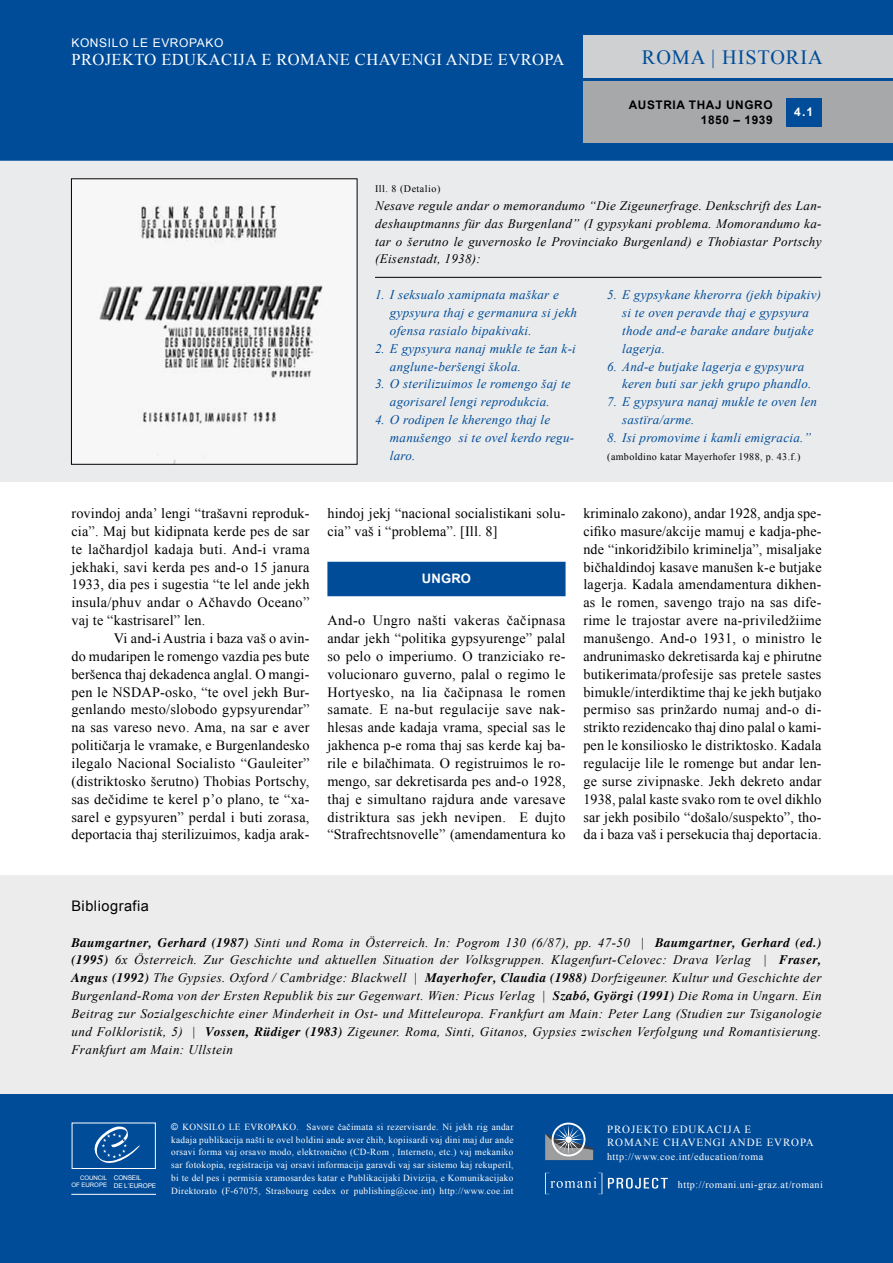
<style>
.page{position:relative;width:893px;height:1263px;background:#fff}
.page>*{position:absolute;margin:0;border:0;box-sizing:border-box;transform-origin:0 0}
.t1{font:20.25px "Times New Roman";letter-spacing:.045em;color:#004c99}
.t2{font:16.5px "Times New Roman";letter-spacing:.025em;color:#fff}
.t3{font:14.55px "Arial";letter-spacing:.035em;color:#000}
.t4{font:14.25px/17.9px "Times New Roman";letter-spacing:.01em;color:#000;text-align:justify}
.t5{font:italic 13.05px/17.9px "Times New Roman";letter-spacing:.03em;color:#000;text-align:justify}
.t6{font:italic 13.05px/17.9px "Times New Roman";letter-spacing:.02em;color:#004c99}
.t7{font:700 13.05px "Arial";color:#fff}
.t8{font:12px "Arial";letter-spacing:.05em;color:#fff}
.t9{font:700 12px "Arial";color:#fff}
.t10{font:700 11.85px/15px "Arial";letter-spacing:.05em;color:#000;text-align:right}
.t11{font:10.95px/13.5px "Times New Roman";letter-spacing:.08em;color:#fff}
.t12{font:10.05px "Times New Roman";letter-spacing:.05em;color:#fff}
.t13{font:10.05px "Times New Roman";letter-spacing:.035em;color:#000}
.t14{font:9.3px/12.8px "Times New Roman";letter-spacing:.03em;color:#fff;text-align:justify}
.t15{font:6.45px/7.6px "Arial";letter-spacing:-.025em;color:#fff}
.t16{font:6.15px/7.6px "Arial";letter-spacing:-.01em;color:#fff;text-align:right}
.s1{font-weight:700}
.s2{font-family:"Arial"}
</style>
<div class="page">
<div style="left:0;top:50px;width:893px;height:432px;background:#eaebec"></div>
<div style="left:0;top:875px;width:893px;height:223px;background:#ececed"></div>
<div style="left:0;top:0;width:893px;height:161px;background:#004c99"></div>
<div style="left:327px;top:562px;width:239px;height:34px;background:#004c99"></div>
<img style="left:73px;top:181px;width:282px;height:281px">
<hr style="left:375px;top:277px;width:446px;height:1px;background:#000">
<div style="left:0;top:1094px;width:893px;height:169px;background:#004c99"></div>
<svg style="left:545px;top:1173px;width:57px;height:21px"></svg>
<svg style="left:608px;top:1178px;width:60px;height:10px"></svg>
<hr style="left:71px;top:1194px;width:85px;height:1px;background:#fff">
<svg style="left:90px;top:1126px;width:50px;height:43px"></svg>
<svg style="left:545px;top:1122px;width:48px;height:38px"></svg>
<div style="left:583px;top:81px;width:310px;height:62px;background:#a7a8aa"></div>
<div style="left:583px;top:36px;width:310px;height:42px;background:#cfd0d1"></div>
<div style="left:786px;top:98px;width:35px;height:28px;background:#004c99"></div>
<p class="t8" style="left:71px;top:35px;width:18px">KONSILO</p>
<p class="t8" style="left:133px;top:35px;width:47px">LE EVROP</p>
<p class="t8" style="left:197px;top:35px;width:27px">AKO</p>
<p class="t2" style="left:71px;top:49px;width:494px">PROJEKTO EDUKACIJA E ROMANE CHAVENGI ANDE EVROPA</p>
<h1 class="t1" style="left:642px;top:44px;width:32px">Roma</h1>
<h1 class="t1" style="left:711px;top:44px;width:61px">| Historia</h1>
<p class="t9" style="left:794px;top:104px;width:21px">4.1</p>
<p class="t10" style="left:629px;top:98px;width:145px">AUSTRIA THAJ UNGRO<br>1850 – 1939</p>
<p class="t13" style="left:375px;top:182px;width:67px">Ill. 8 (Detalio)</p>
<p class="t5" style="left:375px;top:196px;width:448px">Nesave regule andar o memorandumo “Die Zigeunerfrage. Denkschrift des Lan&shy;deshauptmanns für das Burgenland” (I gypsykani problema. Momorandumo ka&shy;tar o šerutno le guvernosko le Provinciako Burgenland) e Thobiastar Portschy (Eisenstadt, 1938):</p>
<p class="t6" style="left:390px;top:285px;width:189px;text-indent:-15px">1. I seksualo xamipnata maškar e gypsyura thaj e germanura si jekh ofensa rasialo bipakivaki.</p>
<p class="t6" style="left:390px;top:339px;width:187px;text-indent:-15px">2. E gypsyura nanaj mukle te žan k-i anglune-beršengi škola.</p>
<p class="t6" style="left:375px;top:375px;width:197px;text-align:center">3. O sterilizuimos le romengo šaj te agorisarel lengi reprodukcia.</p>
<p class="t6" style="left:390px;top:411px;width:186px;text-indent:-15px">4. O rodipen le kherengo thaj le manušengo si te ovel kerdo regu&shy;laro.</p>
<p class="t6" style="left:622px;top:285px;width:201px;text-indent:-15px">5. E gypsykane kherorra (jekh bipakiv) si te oven peravde thaj e gypsyura thode and-e barake andare butjake lagerja.</p>
<p class="t6" style="left:622px;top:357px;width:191px;text-indent:-15px">6. And-e butjake lagerja e gypsyura keren buti sar jekh grupo phandlo.</p>
<p class="t6" style="left:622px;top:393px;width:196px;text-indent:-15px">7. E gypsyura nanaj mukle te oven len sastïra/arme.</p>
<p class="t6" style="left:607px;top:428px;width:205px">8. Isi promovime i kamli emigracia.”</p>
<p class="t13" style="left:607px;top:450px;width:195px">(amboldino katar Mayerhofer 1988, p. 43.f.)</p>
<p class="t4" style="left:71px;top:504px;width:240px">rovindoj anda’ lengi “trašavni reproduk&shy;cia”. Maj but kidipnata kerde pes de sar te lačhardjol kadaja buti. And-i vrama jekhaki, savi kerda pes and-o 15 janura 1933, dia pes i sugestia “te lel ande jekh insula/phuv andar o Ačhavdo Oceano” vaj te “kastrisarel” len.</p>
<p class="t4" style="left:71px;top:629px;width:240px;text-indent:43px">Vi and-i Austria i baza vaš o avin&shy;do mudaripen le romengo vazdia pes bute beršenca thaj dekadenca anglal. O mangi&shy;pen le NSDAP-osko, “te ovel jekh Bur&shy;genlando mesto/slobodo gypsyurendar” na sas vareso nevo. Ama, na sar e aver političarja le vramake, e Burgenlandesko ilegalo Nacional Socialisto “Gauleiter” (distriktosko šerutno) Thobias Portschy, sas dečidime te kerel p’o plano, te “xa&shy;sarel e gypsyuren” perdal i buti zorasa, deportacia thaj sterilizuimos, kadja arak-</p>
<p class="t4" style="left:327px;top:504px;width:240px">hindoj jekj “nacional socialistikani solu&shy;cia” vaš i “problema”. [Ill. 8]</p>
<p class="t7" style="left:422px;top:570px;width:51px">UNGRO</p>
<p class="t4" style="left:327px;top:611px;width:240px">And-o Ungro našti vakeras čačipnasa andar jekh “politika gypsyurenge” palal so pelo o imperiumo. O tranziciako re&shy;volucionaro guverno, palal o regimo le Hortyesko, na lia čačipnasa le romen samate. E na-but regulacije save nak&shy;hlesas ande kadaja vrama, special sas le jakhenca p-e roma thaj sas kerde kaj ba&shy;rile e bilačhimata. O registruimos le ro&shy;mengo, sar dekretisarda pes and-o 1928, thaj e simultano rajdura ande varesave distriktura sas jekh nevipen. E dujto “Strafrechtsnovelle” (amendamentura ko</p>
<p class="t4" style="left:583px;top:504px;width:240px">kriminalo zakono), andar 1928, andja spe&shy;cifiko masure/akcije mamuj e kadja-phe&shy;nde “inkoridžibilo kriminelja”, misaljake bičhaldindoj kasave manušen k-e butjake lagerja. Kadala amendamentura dikhen&shy;as le romen, savengo trajo na sas dife&shy;rime le trajostar avere na-priviledžiime manušengo. And-o 1931, o ministro le andrunimasko dekretisarda kaj e phirutne butikerimata/profesije sas pretele sastes bimukle/interdiktime thaj ke jekh butjako permiso sas prinžardo numaj and-o di&shy;strikto rezidencako thaj dino palal o kami&shy;pen le konsiliosko le distriktosko. Kadala regulacije lile le romenge but andar len&shy;ge surse zivipnaske. Jekh dekreto andar 1938, palal kaste svako rom te ovel dikhlo sar jekh posibilo “došalo/suspekto”, tho&shy;da i baza vaš i persekucia thaj deportacia.</p>
<p class="t3" style="left:71px;top:896px;width:79px">BIBLIOGRAFIA</p>
<p class="t5" style="left:71px;top:933px;width:752px"><span class="s1">Baumgartner, Gerhard (1987)</span> Sinti und Roma in Österreich. In: Pogrom 130 (6/87), pp. 47-50 | <span class="s1">Baumgartner, Gerhard (ed.) (1995)</span> 6x Österreich. Zur Geschichte und aktuellen Situation der Volksgruppen. Klagenfurt-Celovec: Drava Verlag | <span class="s1">Fraser, Angus (1992)</span> The Gypsies. Oxford / Cambridge: Blackwell | <span class="s1">Mayerhofer, Claudia (1988)</span> Dorfzigeuner. Kultur und Geschichte der Burgenland-Roma von der Ersten Republik bis zur Gegenwart. Wien: Picus Verlag | <span class="s1">Szabó, Györgi (1991)</span> Die Roma in Ungarn. Ein Beitrag zur Sozialgeschichte einer Minderheit in Ost- und Mitteleuropa. Frankfurt am Main: Peter Lang (Studien zur Tsiganologie und Folkloristik, 5) | <span class="s1">Vossen, Rüdiger (1983)</span> Zigeuner. Roma, Sinti, Gitanos, Gypsies zwischen Verfolgung und Romantisierung.<br>Frankfurt am Main: Ullstein</p>
<p class="t16" style="left:72px;top:1174px;width:37px">COUNCIL<br>OF EUROPE</p>
<p class="t15" style="left:114px;top:1174px;width:43px">CONSEIL<br>DE L´EUROPE</p>
<p class="t14" style="left:171px;top:1120px;width:344px"><span class="s2">©</span> KONSILO LE EVROPAKO. Savore čačimata si rezervisarde. Ni jekh rig andar kadaja publikacija našti te ovel boldini ande aver čhib, kopiisardi vaj dini maj dur ande orsavi forma vaj orsavo modo, elektronično (CD-Rom , Interneto, etc.) vaj mekaniko sar fotokopia, registracija vaj orsavi informacija garavdi vaj sar sistemo kaj rekuperil, bi te del pes i permisia xramosardes katar e Publikacijaki Divizija, e Komunikacijako Direktorato (F-67075, Strasbourg cedex or publishing@coe.int) http://www.coe.int</p>
<p class="t11" style="left:607px;top:1122px;width:208px">PROJEKTO EDUKACIJA E<br>ROMANE CHAVENGI ANDE EVROPA</p>
<p class="t12" style="left:607px;top:1150px;width:158px">http://www.coe.int/education/roma</p>
<p class="t12" style="left:678px;top:1178px;width:147px">http://romani.uni-graz.at/romani</p>
</div>
